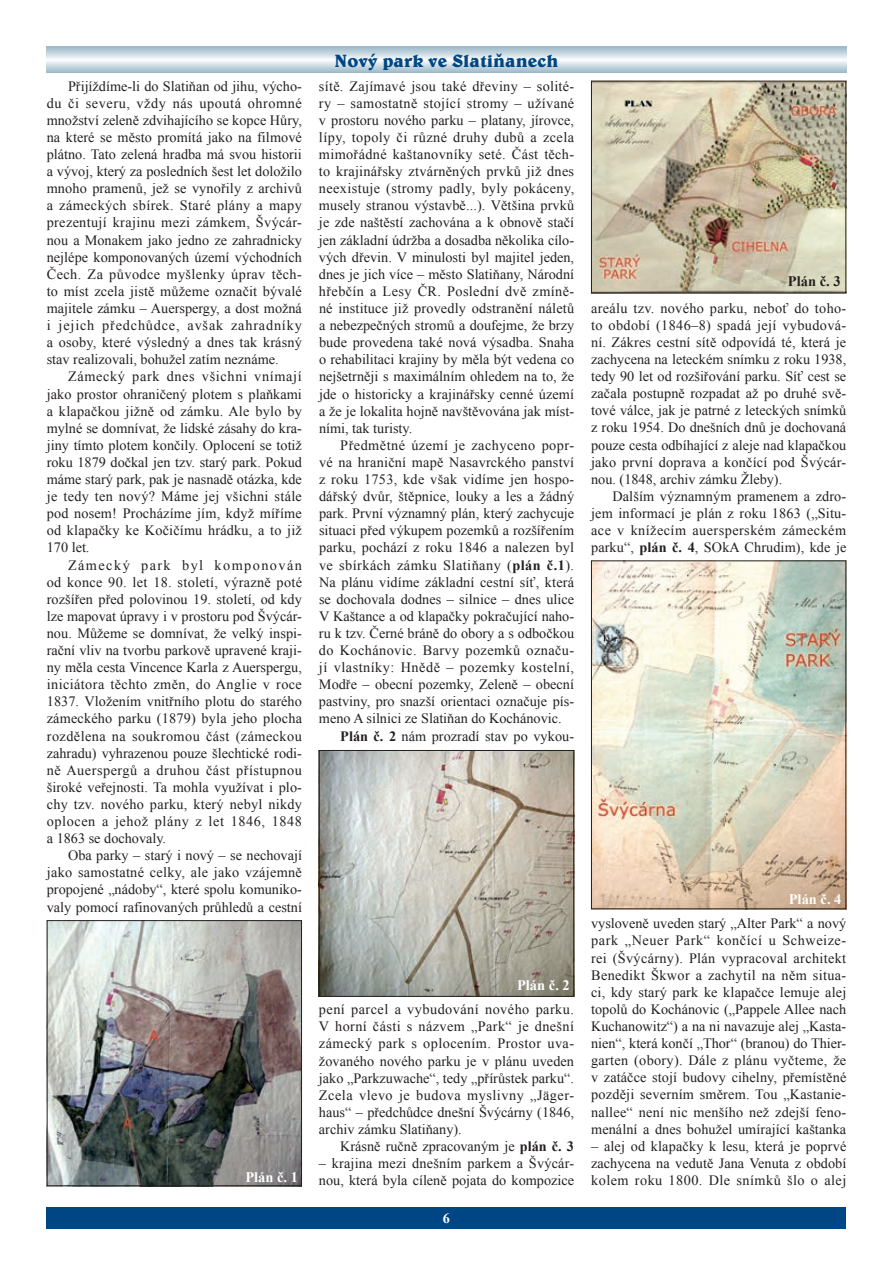
<style>
.page{position:relative;width:893px;height:1263px;background:#fff}
.page>*{position:absolute;margin:0;border:0;box-sizing:border-box;transform-origin:0 0}
.t1{font:700 18px "Belwe AT";color:#004684}
.t2{font:700 14.55px "Times New Roman";color:#fff}
.t3{font:700 14.55px "Times New Roman";color:#231f20}
.t4{font:14.25px/17.1px "Times New Roman";letter-spacing:.005em;color:#231f20;text-align:justify}
.t5{font:14.25px "Times New Roman";letter-spacing:.035em;color:#231f20}
.t6{font:14.25px "Times New Roman";letter-spacing:.03em;color:#231f20}
.t7{font:700 14.25px "Times New Roman";color:#fff}
.s1{font-weight:700}
</style>
<div class="page">
<div style="left:47px;top:1208px;width:799px;height:21px;background:#004684"></div>
<svg style="left:47px;top:47px;width:799px;height:25px"></svg>
<img style="left:49px;top:922px;width:251px;height:262px">
<div style="left:47px;top:920px;width:255px;height:266px;border:1px solid #231f20"></div>
<img style="left:321px;top:752px;width:251px;height:243px">
<div style="left:319px;top:750px;width:255px;height:247px;border:1px solid #231f20"></div>
<img style="left:593px;top:83px;width:251px;height:208px">
<div style="left:591px;top:81px;width:255px;height:212px;border:1px solid #231f20"></div>
<img style="left:593px;top:562px;width:251px;height:345px">
<div style="left:591px;top:560px;width:255px;height:349px;border:1px solid #231f20"></div>
<p class="t4" style="left:47px;top:77px;width:257px;text-indent:21px">Přijíždíme-li do Slatiňan od jihu, výcho&shy;du či severu, vždy nás upoutá ohromné množství zeleně zdvihajícího se kopce Hůry, na které se město promítá jako na filmové plátno. Tato zelená hradba má svou historii a vývoj, který za posledních šest let doložilo mnoho pramenů, jež se vynořily z archivů a zámeckých sbírek. Staré plány a mapy prezentují krajinu mezi zámkem, Švýcár&shy;nou a Monakem jako jedno ze zahradnicky nejlépe komponovaných území východních Čech. Za původce myšlenky úprav těch&shy;to míst zcela jistě můžeme označit bývalé majitele zámku – Auerspergy, a dost možná i jejich předchůdce, avšak zahradníky a osoby, které výsledný a dnes tak krásný stav realizovali, bohužel zatím neznáme.</p>
<p class="t4" style="left:47px;top:368px;width:257px;text-indent:21px">Zámecký park dnes všichni vnímají jako prostor ohraničený plotem s plaňkami a klapačkou jižně od zámku. Ale bylo by mylné se domnívat, že lidské zásahy do kra&shy;jiny tímto plotem končily. Oplocení se totiž roku 1879 dočkal jen tzv. starý park. Pokud máme starý park, pak je nasnadě otázka, kde je tedy ten nový? Máme jej všichni stále pod nosem! Procházíme jím, když míříme od klapačky ke Kočičímu hrádku, a to již 170 let.</p>
<p class="t4" style="left:47px;top:556px;width:257px;text-indent:21px">Zámecký park byl komponován od konce 90. let 18. století, výrazně poté rozšířen před polovinou 19. století, od kdy lze mapovat úpravy i v prostoru pod Švýcár&shy;nou. Můžeme se domnívat, že velký inspi&shy;rační vliv na tvorbu parkově upravené kraji&shy;ny měla cesta Vincence Karla z Auerspergu, iniciátora těchto změn, do Anglie v roce 1837. Vložením vnitřního plotu do starého zámeckého parku (1879) byla jeho plocha rozdělena na soukromou část (zámeckou zahradu) vyhrazenou pouze šlechtické rodi&shy;ně Auerspergů a druhou část přístupnou široké veřejnosti. Ta mohla využívat i plo&shy;chy tzv. nového parku, který nebyl nikdy oplocen a jehož plány z let 1846, 1848 a 1863 se dochovaly.</p>
<p class="t4" style="left:47px;top:847px;width:257px;text-indent:21px">Oba parky – starý i nový – se nechovají jako samostatné celky, ale jako vzájemně propojené „nádoby“, které spolu komuniko&shy;valy pomocí rafinovaných průhledů a cestní</p>
<p class="t1" style="left:335px;top:49px;width:225px">Nový park ve Slatiňanech</p>
<p class="t4" style="left:319px;top:77px;width:257px">sítě. Zajímavé jsou také dřeviny – solité&shy;ry – samostatně stojící stromy – užívané v prostoru nového parku – platany, jírovce, lípy, topoly či různé druhy dubů a zcela mimořádné kaštanovníky seté. Část těch&shy;to krajinářsky ztvárněných prvků již dnes neexistuje (stromy padly, byly pokáceny, musely stranou výstavbě...). Většina prvků je zde naštěstí zachována a k obnově stačí jen základní údržba a dosadba několika cílo&shy;vých dřevin. V minulosti byl majitel jeden, dnes je jich více – město Slatiňany, Národní hřebčín a Lesy ČR. Poslední dvě zmíně&shy;né instituce již provedly odstranění náletů a nebezpečných stromů a doufejme, že brzy bude provedena také nová výsadba. Snaha o rehabilitaci krajiny by měla být vedena co nejšetrněji s maximálním ohledem na to, že jde o historicky a krajinářsky cenné území a že je lokalita hojně navštěvována jak míst&shy;ními, tak turisty.</p>
<p class="t5" style="left:340px;top:435px;width:235px">Předmětné území je zachyceno popr-</p>
<p class="t4" style="left:319px;top:453px;width:257px">vé na hraniční mapě Nasavrckého panství</p>
<p class="t4" style="left:319px;top:470px;width:257px">z roku 1753, kde však vidíme jen hospo-</p>
<p class="t4" style="left:319px;top:488px;width:257px">dářský dvůr, štěpnice, louky a les a žádný</p>
<p class="t4" style="left:319px;top:505px;width:257px">park. První významný plán, který zachycuje</p>
<p class="t4" style="left:319px;top:522px;width:257px">situaci před výkupem pozemků a rozšířením</p>
<p class="t4" style="left:319px;top:539px;width:257px">parku, pochází z roku 1846 a nalezen byl</p>
<p class="t5" style="left:319px;top:555px;width:257px">ve sbírkách zámku Slatiňany (<span class="s1">plán č.1</span>).</p>
<p class="t4" style="left:319px;top:573px;width:256px">Na plánu vidíme základní cestní síť, která</p>
<p class="t4" style="left:319px;top:590px;width:257px">se dochovala dodnes – silnice – dnes ulice</p>
<p class="t4" style="left:319px;top:607px;width:257px">V Kaštance a od klapačky pokračující naho-</p>
<p class="t4" style="left:319px;top:624px;width:257px">ru k tzv. Černé bráně do obory a s odbočkou</p>
<p class="t6" style="left:319px;top:641px;width:257px">do Kochánovic. Barvy pozemků označu-</p>
<p class="t5" style="left:319px;top:658px;width:257px">jí vlastníky: Hnědě – pozemky kostelní,</p>
<p class="t4" style="left:319px;top:676px;width:257px">Modře – obecní pozemky, Zeleně – obecní</p>
<p class="t4" style="left:319px;top:693px;width:257px">pastviny, pro snazší orientaci označuje pís-</p>
<p class="t4" style="left:319px;top:710px;width:244px">meno A silnici ze Slatiňan do Kochánovic.</p>
<p class="t4" style="left:340px;top:727px;width:235px"><span class="s1">Plán č. 2</span> nám prozradí stav po vykou-</p>
<p class="t3" style="left:788px;top:271px;width:54px">Plán č. 3</p>
<p class="t4" style="left:591px;top:299px;width:257px">areálu tzv. nového parku, neboť do toho&shy;to období (1846–8) spadá její vybudová&shy;ní. Zákres cestní sítě odpovídá té, která je zachycena na leteckém snímku z roku 1938, tedy 90 let od rozšiřování parku. Síť cest se začala postupně rozpadat až po druhé svě&shy;tové válce, jak je patrné z leteckých snímků z roku 1954. Do dnešních dnů je dochovaná pouze cesta odbíhající z aleje nad klapačkou jako první doprava a končící pod Švýcár&shy;nou. (1848, archiv zámku Žleby).</p>
<p class="t4" style="left:591px;top:487px;width:257px;text-indent:21px">Dalším významným pramenem a zdro&shy;jem informací je plán z roku 1863 („Situ&shy;ace v knížecím auersperském zámeckém parku“, <span class="s1">plán č. 4</span>, SOkA Chrudim), kde je</p>
<p class="t2" style="left:789px;top:889px;width:54px">Plán č. 4</p>
<p class="t4" style="left:591px;top:915px;width:257px">vysloveně uveden starý „Alter Park“ a nový park „Neuer Park“ končící u Schweize&shy;rei (Švýcárny). Plán vypracoval architekt Benedikt Škwor a zachytil na něm situa&shy;ci, kdy starý park ke klapačce lemuje alej topolů do Kochánovic („Pappele Allee nach Kuchanowitz“) a na ni navazuje alej „Kasta&shy;nien“, která končí „Thor“ (branou) do Thier&shy;garten (obory). Dále z plánu vyčteme, že v zatáčce stojí budovy cihelny, přemístěné později severním směrem. Tou „Kastanie&shy;nallee“ není nic menšího než zdejší feno&shy;menální a dnes bohužel umírající kaštanka</p>
<p class="t4" style="left:591px;top:1137px;width:257px">– alej od klapačky k lesu, která je poprvé zachycena na vedutě Jana Venuta z období</p>
<p class="t2" style="left:517px;top:975px;width:54px">Plán č. 2</p>
<p class="t4" style="left:319px;top:1001px;width:257px">pení parcel a vybudování nového parku.<br>V horní části s názvem „Park“ je dnešní zámecký park s oplocením. Prostor uva&shy;žovaného nového parku je v plánu uveden jako „Parkzuwache“, tedy „přírůstek parku“.<br>Zcela vlevo je budova myslivny „Jäger&shy;haus“ – předchůdce dnešní Švýcárny (1846, archiv zámku Slatiňany).</p>
<p class="t4" style="left:340px;top:1137px;width:235px">Krásně ručně zpracovaným je <span class="s1">plán č. 3</span></p>
<p class="t4" style="left:319px;top:1154px;width:257px">– krajina mezi dnešním parkem a Švýcár&shy;nou, která byla cíleně pojata do kompozice</p>
<p class="t2" style="left:245px;top:1167px;width:54px">Plán č. 1</p>
<p class="t6" style="left:591px;top:1170px;width:257px">kolem roku 1800. Dle snímků šlo o alej</p>
<p class="t7" style="left:443px;top:1208px;width:9px">6</p>
</div>
